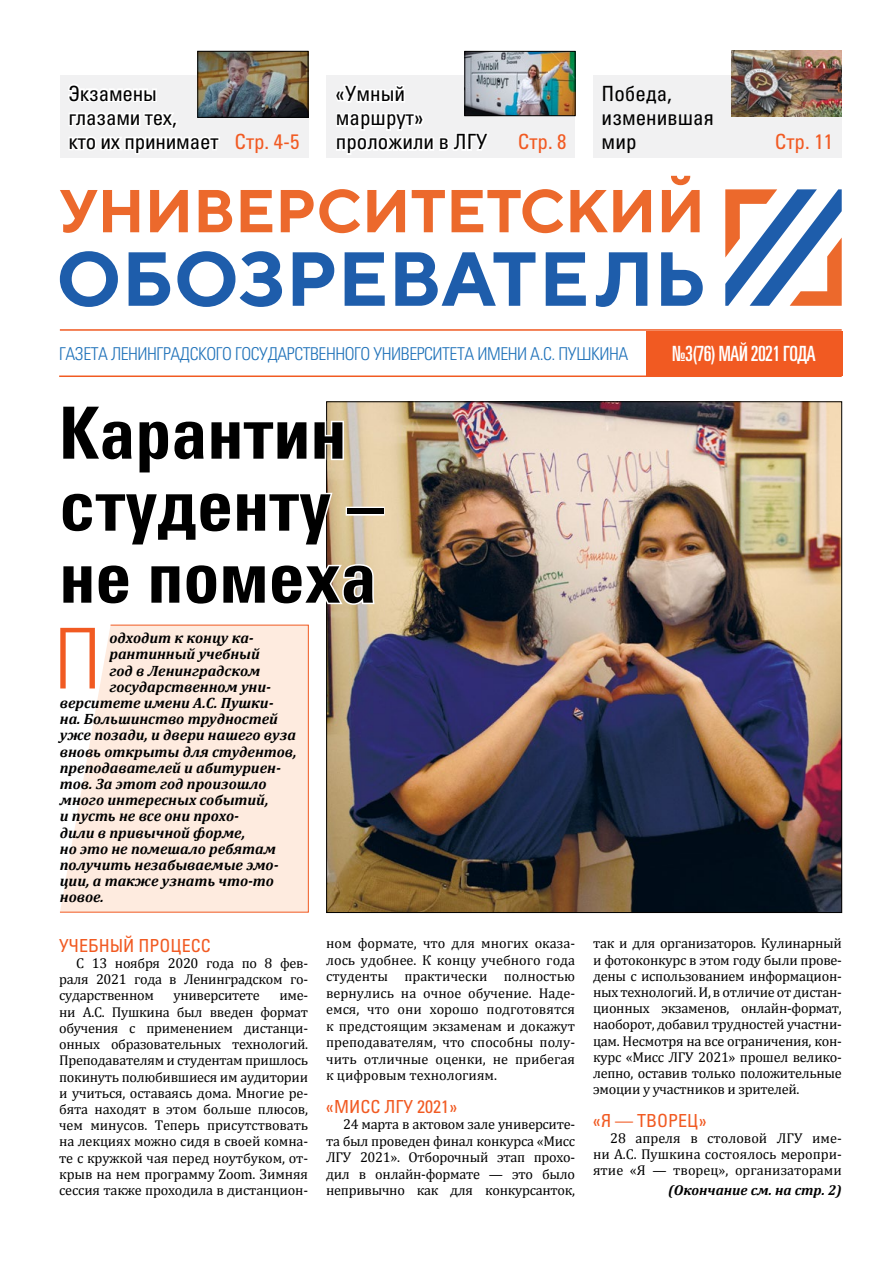
<style>
.page{position:relative;width:893px;height:1263px;background:#fff}
.page>*{position:absolute;margin:0;border:0;box-sizing:border-box;transform-origin:0 0}
.t1{font:84px "Univers LTCYR 47 Light Cond";color:#f15a22}
.t2{font:72px/72px "Univers LTCYR 67 Bold Cond";color:#000}
.t3{font:condensed 21px/24.2px "Univers LTCYR 57";color:#000}
.t4{font:condensed 21px "Univers LTCYR 57";color:#f15a22}
.t5{font:21px "Univers LTCYR 59 Ult Cond";letter-spacing:-.025em;color:#fff}
.t6{font:condensed 18px "Univers LTCYR 57";color:#f15a22}
.t7{font:17.7px "Univers LTCYR 47 Light Cond";letter-spacing:-.025em;color:#2173ba}
.t8{font:italic 700 15px "Cambria";color:#000}
.t9{font:14.25px/16.2px "Cambria";letter-spacing:-.02em;color:#000;text-align:justify}
.t10{font:italic 700 14.25px "Cambria";color:#000}
</style>
<div class="page">
<svg style="left:60px;top:624px;width:249px;height:289px;background:#fdebe0"></svg>
<svg style="left:725px;top:189px;width:117px;height:117px"></svg>
<svg style="left:60px;top:251px;width:58px;height:56px"></svg>
<svg style="left:129px;top:252px;width:41px;height:54px"></svg>
<svg style="left:177px;top:251px;width:105px;height:56px"></svg>
<svg style="left:293px;top:252px;width:41px;height:54px"></svg>
<svg style="left:345px;top:252px;width:40px;height:54px"></svg>
<svg style="left:395px;top:252px;width:140px;height:54px"></svg>
<svg style="left:546px;top:252px;width:40px;height:54px"></svg>
<svg style="left:596px;top:252px;width:51px;height:55px"></svg>
<svg style="left:661px;top:252px;width:42px;height:54px"></svg>
<svg style="left:60px;top:190px;width:79px;height:43px"></svg>
<svg style="left:150px;top:190px;width:38px;height:42px"></svg>
<svg style="left:199px;top:190px;width:33px;height:42px"></svg>
<svg style="left:241px;top:190px;width:31px;height:42px"></svg>
<svg style="left:281px;top:189px;width:79px;height:44px"></svg>
<svg style="left:367px;top:190px;width:38px;height:42px"></svg>
<svg style="left:412px;top:190px;width:33px;height:42px"></svg>
<svg style="left:452px;top:189px;width:111px;height:44px"></svg>
<svg style="left:570px;top:190px;width:81px;height:42px"></svg>
<svg style="left:662px;top:176px;width:38px;height:56px"></svg>
<hr style="left:60px;top:329px;width:782px;height:2px;background:#f15a22">
<hr style="left:59px;top:375px;width:783px;height:2px;background:#f15a22">
<div style="left:646px;top:331px;width:196px;height:44px;background:#f15a22"></div>
<div style="left:326px;top:76px;width:249px;height:82px;background:#f1f1f2"></div>
<div style="left:60px;top:76px;width:248px;height:82px;background:#f1f1f2"></div>
<div style="left:593px;top:76px;width:249px;height:82px;background:#f1f1f2"></div>
<svg style="left:67px;top:50px;width:154px;height:104px"></svg>
<svg style="left:333px;top:50px;width:159px;height:105px"></svg>
<img style="left:328px;top:404px;width:512px;height:507px">
<svg style="left:59px;top:329px;width:573px;height:146px"></svg>
<svg style="left:326px;top:490px;width:8px;height:58px"></svg>
<div style="left:346px;top:507px;width:39px;height:9px;border:3px solid #fff"></div>
<svg style="left:326px;top:562px;width:50px;height:45px"></svg>
<img style="left:200px;top:53px;width:106px;height:62px">
<div style="left:198px;top:51px;width:110px;height:66px;border:1px solid #000"></div>
<img style="left:467px;top:53px;width:106px;height:61px">
<div style="left:465px;top:51px;width:110px;height:65px;border:1px solid #000"></div>
<img style="left:731px;top:51px;width:111px;height:65px">
<h3 class="t3" style="left:68px;top:80px;width:151px">Экзамены глазами тех,<br>кто их принимает</h3>
<h3 class="t3" style="left:336px;top:81px;width:153px">«Умный маршрут» проложили в ЛГУ</h3>
<h3 class="t4" style="left:234px;top:129px;width:67px">Стр. 4-5</h3>
<h3 class="t4" style="left:518px;top:129px;width:50px">Стр. 8</h3>
<h3 class="t3" style="left:602px;top:81px;width:114px">Победа, изменившая мир</h3>
<h3 class="t4" style="left:775px;top:129px;width:60px">Стр. 11</h3>
<p class="t7" style="left:59px;top:342px;width:571px">Газета Ленинградского государственного университета имени А.С. Пушкина</p>
<h3 class="t5" style="left:672px;top:339px;width:145px">№3(76) МАЙ 2021 года</h3>
<h2 class="t2" style="left:59px;top:396px;width:325px">Карантин студенту – не помеха</h2>
<p class="t8" style="left:109px;top:627px;width:146px">одходит к концу ка-</p>
<p class="t8" style="left:109px;top:644px;width:152px">рантинный учебный</p>
<p class="t8" style="left:109px;top:660px;width:152px">год в Ленинградском</p>
<p class="t8" style="left:109px;top:676px;width:163px">государственном уни-</p>
<p class="t8" style="left:60px;top:692px;width:215px">верситете имени А.С. Пушки-</p>
<p class="t8" style="left:60px;top:708px;width:220px">на. Большинство трудностей</p>
<p class="t8" style="left:60px;top:725px;width:238px">уже позади, и двери нашего вуза</p>
<p class="t8" style="left:60px;top:741px;width:238px">вновь открыты для студентов,</p>
<p class="t8" style="left:60px;top:757px;width:222px">преподавателей и абитуриен-</p>
<p class="t8" style="left:60px;top:773px;width:208px">тов. За этот год произошло</p>
<p class="t8" style="left:60px;top:789px;width:210px">много интересных событий,</p>
<p class="t8" style="left:60px;top:806px;width:181px">и пусть не все они прохо-</p>
<p class="t8" style="left:60px;top:822px;width:187px">дили в привычной форме,</p>
<p class="t8" style="left:60px;top:838px;width:218px">но это не помешало ребятам</p>
<p class="t8" style="left:60px;top:854px;width:220px">получить незабываемые эмо-</p>
<p class="t8" style="left:60px;top:870px;width:216px">ции, а также узнать что-то</p>
<p class="t8" style="left:60px;top:887px;width:46px">новое.</p>
<h1 class="t1" style="left:54px;top:602px;width:48px">П</h1>
<p class="t6" style="left:59px;top:934px;width:142px">Учебный п роцесс</p>
<p class="t9" style="left:59px;top:955px;width:250px;text-indent:17px">С 13 ноября 2020 года по 8 фев&shy;раля 2021 года в Ленинградском го&shy;сударственном</p>
<p class="t9" style="left:59px;top:987px;width:251px;text-indent:220px">име&shy;ни А.С. Пушкина был введен формат обучения с применением дистанци&shy;онных образовательных технологий.<br>Преподавателям и студентам пришлось покинуть полюбившиеся им аудитории и учиться, оставаясь дома. Многие ре&shy;бята находят в этом больше плюсов, чем минусов. Теперь присутствовать на лекциях можно сидя в своей комна&shy;те с кружкой чая перед ноутбуком, от&shy;крыв на нем программу Zoom. Зимняя сессия также проходила в дистанцион-</p>
<p class="t9" style="left:173px;top:987px;width:88px">университете</p>
<p class="t9" style="left:326px;top:935px;width:250px">ном формате, что для многих оказа&shy;лось удобнее. К концу учебного года студенты практически полностью вернулись на очное обучение. Наде&shy;емся, что они хорошо подготовятся к предстоящим экзаменам и докажут преподавателям, что способны полу&shy;чить отличные оценки, не прибегая к цифровым технологиям.</p>
<p class="t6" style="left:326px;top:1095px;width:132px">«МИСС ЛГУ 2021»</p>
<p class="t9" style="left:326px;top:1116px;width:250px;text-indent:17px">24 марта в актовом зале университе&shy;та был проведен финал конкурса «Мисс ЛГУ 2021». Отборочный этап прохо&shy;дил в онлайн-формате — это было непривычно как для конкурсанток,</p>
<p class="t9" style="left:593px;top:935px;width:250px">так и для организаторов. Кулинарный и фотоконкурс в этом году были прове&shy;дены с использованием информацион&shy;ных технологий. И, в отличие от дистан&shy;ционных экзаменов, онлайн-формат, наоборот, добавил трудностей участни&shy;цам. Несмотря на все ограничения, кон&shy;курс «Мисс ЛГУ 2021» прошел велико&shy;лепно, оставив только положительные эмоции у участников и зрителей.</p>
<p class="t6" style="left:593px;top:1109px;width:115px">«Я — творец»</p>
<p class="t9" style="left:593px;top:1130px;width:250px;text-indent:17px">28 апреля в столовой ЛГУ име&shy;ни А.С. Пушкина состоялось меропри&shy;ятие «Я — творец», организаторами</p>
<p class="t10" style="left:668px;top:1180px;width:175px">(Окончание см. на стр. 2)</p>
</div>
